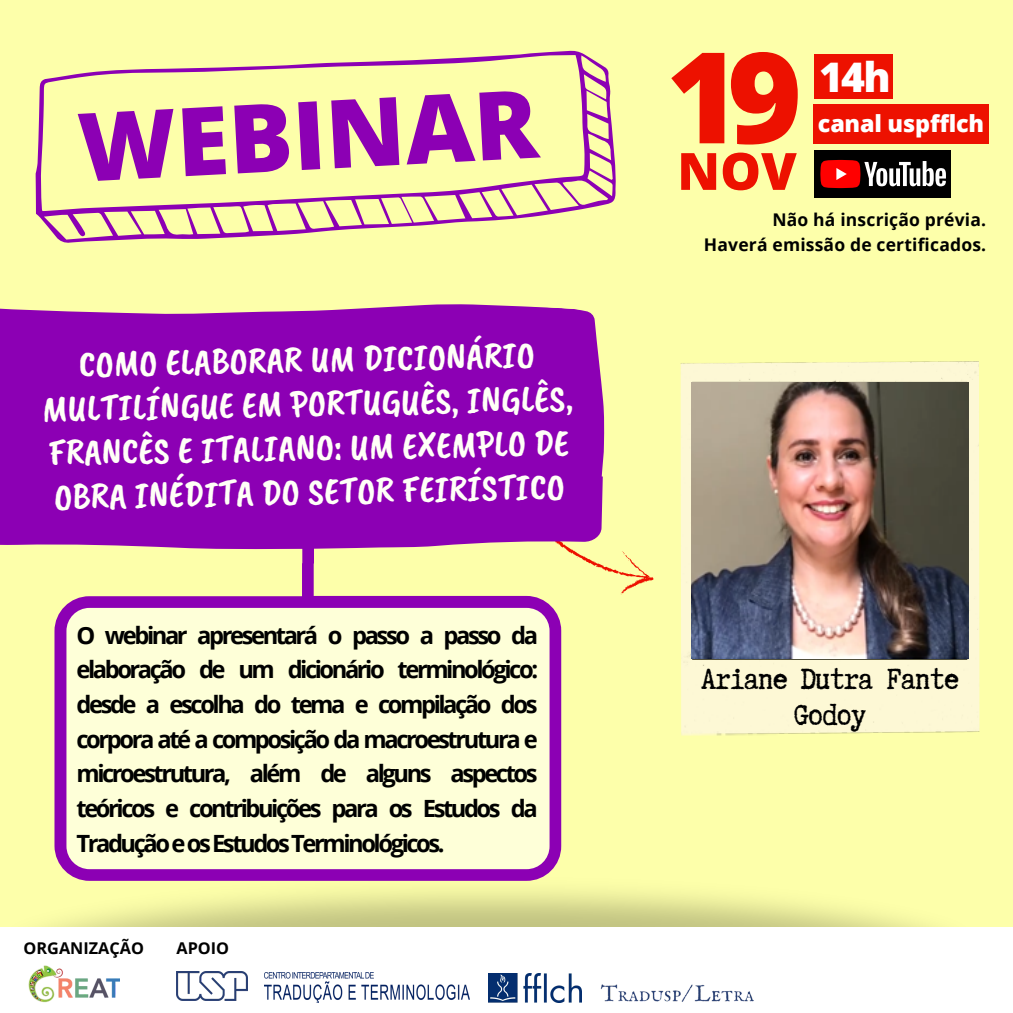
<style>
.page{position:relative;width:1013px;height:1013px;background:#fff}
.page>*{position:absolute;margin:0;border:0;box-sizing:border-box;transform-origin:0 0}
.t1{font:800 126.62px "Open Sans";color:#ed1100}
.t2{font:800 95px "Open Sans";color:#8c00b4}
.t3{font:800 51.38px "Open Sans";color:#ed1100}
.t4{font:800 40.75px "Open Sans";color:#fff}
.t5{font:37.5px/44px "Caveat Brush";color:#fffff7;text-align:center}
.t6{font:34.75px/35.9px "Truetypewriter Polygl OTT";letter-spacing:-.035em;color:#000;text-align:center}
.t7{font:700 23.75px/34.8px "Open Sans";letter-spacing:-.105em;color:#000;text-align:justify}
.t8{font:800 23.38px "Open Sans";letter-spacing:-.01em;color:#fff}
.t9{font:700 17.5px "Open Sans";letter-spacing:.01em;color:#000}
.t10{font:700 16.25px "Open Sans";color:#000}
</style>
<div class="page">
<div style="left:0;top:0;width:1012px;height:1012px;background:#fdffaa"></div>
<svg style="left:616px;top:551px;width:38px;height:44px"></svg>
<img style="left:54px;top:825px;width:869px;height:101px">
<div style="left:0;top:926px;width:1012px;height:86px;background:#fff"></div>
<svg style="left:54px;top:605px;width:507px;height:275px;background:#f3e7d4"></svg>
<svg style="left:0;top:304px;width:616px;height:301px;fill:#8c00b4"></svg>
<svg style="left:35px;top:50px;width:581px;height:193px"></svg>
<img style="left:265px;top:972px;width:204px;height:30px">
<img style="left:600px;top:984px;width:154px;height:18px">
<img style="left:176px;top:971px;width:72px;height:29px">
<img style="left:488px;top:973px;width:93px;height:29px">
<img style="left:28px;top:965px;width:91px;height:37px">
<img style="left:680px;top:361px;width:299px;height:374px">
<div style="left:814px;top:150px;width:136px;height:48px;background:#000"></div>
<svg style="left:820px;top:160px;width:125px;height:28px"></svg>
<div style="left:813px;top:55px;width:79px;height:44px;background:#ed1100"></div>
<div style="left:813px;top:104px;width:175px;height:40px;background:#ed1100"></div>
<img style="left:692px;top:382px;width:276px;height:277px">
<p class="t2" style="left:74px;top:80px;width:462px;rotate:-3deg">WEBINAR</p>
<p class="t5" style="left:41px;top:341px;width:532px;rotate:-1deg">COMO ELABORAR UM DICIONÁRIO<br>MULTILÍNGUE EM PORTUGUÊS, INGLÊS,<br>FRANCÊS E ITALIANO: UM EXEMPLO DE<br>OBRA INÉDITA DO SETOR FEIRÍSTICO</p>
<p class="t7" style="left:76px;top:617px;width:463px">O webinar apresentará o passo a passo da elaboração de um dicionário terminológico: desde a escolha do tema e compilação dos corpora até a composição da macroestrutura e microestrutura, além de alguns aspectos teóricos e contribuições para os Estudos da Tradução e os Estudos Terminológicos.</p>
<p class="t10" style="left:24px;top:936px;width:122px">ORGANIZAÇÃO</p>
<p class="t10" style="left:176px;top:936px;width:54px">APOIO</p>
<p class="t1" style="left:666px;top:8px;width:137px">19</p>
<p class="t3" style="left:677px;top:135px;width:121px">NOV</p>
<p class="t4" style="left:819px;top:48px;width:73px">14h</p>
<p class="t8" style="left:818px;top:107px;width:168px">canal uspfflch</p>
<p class="t9" style="left:772px;top:207px;width:215px">Não há inscrição prévia.</p>
<p class="t9" style="left:704px;top:232px;width:284px">Haverá emissão de certificados.</p>
<p class="t6" style="left:701px;top:661px;width:259px">Ariane Dutra Fante<br>Godoy</p>
</div>
